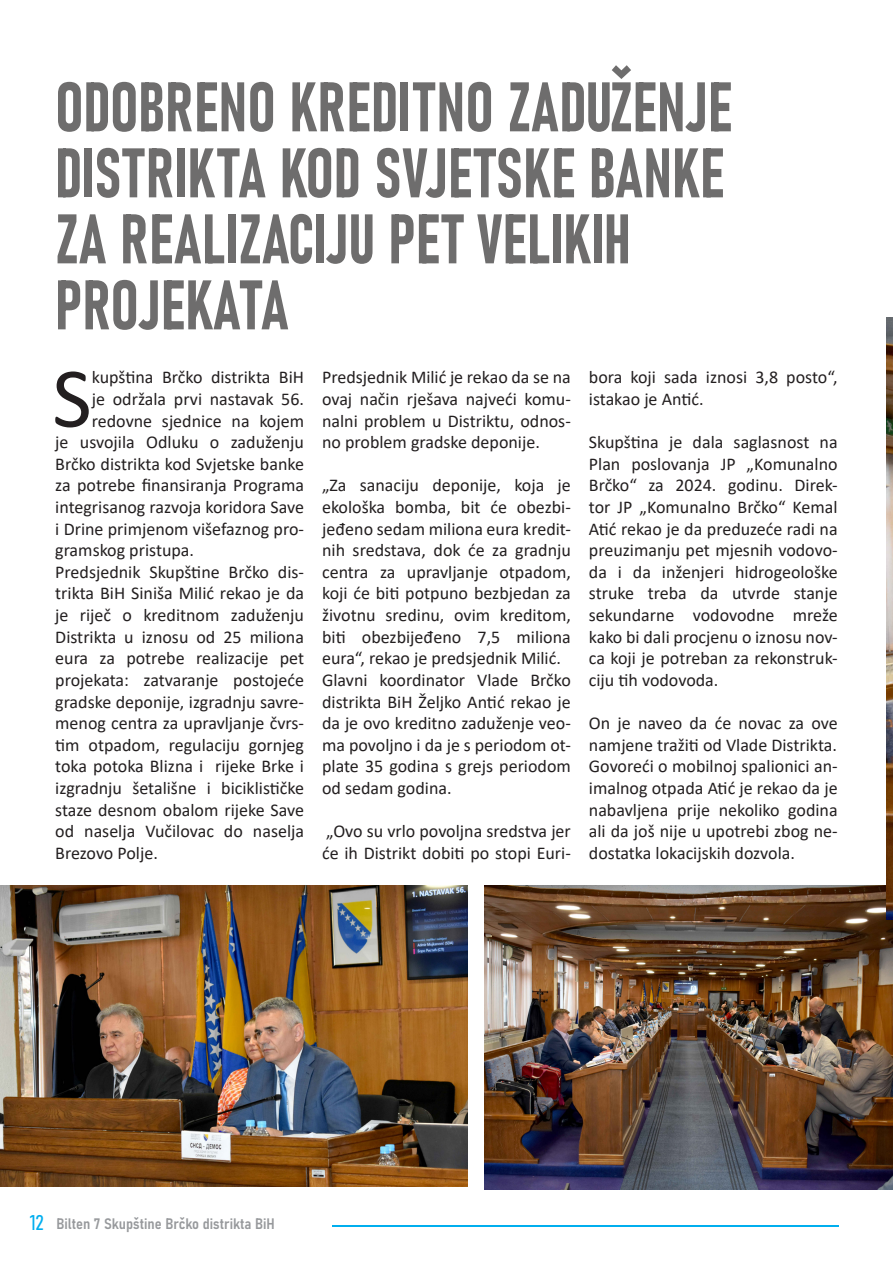
<style>
.page{position:relative;width:893px;height:1263px;background:#fff}
.page>*{position:absolute;margin:0;border:0;box-sizing:border-box;transform-origin:0 0}
.t1{font:86.1px "Calibri";color:#231f20}
.t2{font:69px "Bahnschrift";letter-spacing:.01em;color:#6e6d6d;scale:.91 1}
.t3{font:18px/21.6px "Calibri";color:#231f20;text-align:justify}
.t4{font:15px "Bahnschrift";color:#97999c}
.s1{font-size:21px;color:#00aeef}
</style>
<div class="page">
<hr style="left:333px;top:1225px;width:506px;height:2px;background:#00aeee">
<img style="left:0;top:885px;width:468px;height:301px">
<img style="left:485px;top:885px;width:408px;height:305px">
<img style="left:887px;top:318px;width:6px;height:601px">
<p class="t2" style="left:55px;top:55px;width:745px">ODOBRENO KREDITNO ZADUŽENJE</p>
<p class="t2" style="left:55px;top:121px;width:736px">DISTRIKTA KOD SVJETSKE BANKE</p>
<p class="t2" style="left:55px;top:187px;width:634px">ZA REALIZACIJU PET VELIKIH</p>
<p class="t2" style="left:55px;top:253px;width:258px">PROJEKATA</p>
<p class="t1" style="left:52px;top:338px;width:41px">S</p>
<p class="t3" style="left:92px;top:366px;width:214px">kupština Brčko distrikta BiH</p>
<p class="t3" style="left:92px;top:388px;width:214px">je održala prvi nastavak 56.</p>
<p class="t3" style="left:92px;top:409px;width:214px">redovne sjednice na kojem</p>
<p class="t3" style="left:55px;top:431px;width:250px">je usvojila Odluku o zaduženju</p>
<p class="t3" style="left:55px;top:453px;width:250px">Brčko distrikta kod Svjetske banke</p>
<p class="t3" style="left:55px;top:474px;width:250px">za potrebe finansiranja Programa</p>
<p class="t3" style="left:55px;top:496px;width:250px">integrisanog razvoja koridora Save</p>
<p class="t3" style="left:55px;top:517px;width:250px">i Drine primjenom višefaznog pro-</p>
<p class="t3" style="left:55px;top:539px;width:140px">gramskog pristupa.</p>
<p class="t3" style="left:55px;top:561px;width:250px">Predsjednik Skupštine Brčko dis&shy;trikta BiH Siniša Milić rekao je da je riječ o kreditnom zaduženju Distrikta u iznosu od 25 miliona eura za potrebe realizacije pet projekata: zatvaranje postojeće gradske deponije, izgradnju savre&shy;menog centra za upravljanje čvrs&shy;tim otpadom, regulaciju gornjeg toka potoka Blizna i rijeke Brke i izgradnju šetališne i biciklističke staze desnom obalom rijeke Save od naselja Vučilovac do naselja Brezovo Polje.</p>
<p class="t3" style="left:322px;top:366px;width:250px">Predsjednik Milić je rekao da se na ovaj način rješava najveći komu&shy;nalni problem u Distriktu, odnos&shy;no problem gradske deponije.</p>
<p class="t3" style="left:322px;top:474px;width:250px">„Za sanaciju deponije, koja je ekološka bomba, bit će obezbi&shy;jeđeno sedam miliona eura kredit&shy;nih sredstava, dok će za gradnju centra za upravljanje otpadom, koji će biti potpuno bezbjedan za životnu sredinu, ovim kreditom, biti obezbijeđeno 7,5 miliona eura“, rekao je predsjednik Milić.</p>
<p class="t3" style="left:322px;top:669px;width:250px">Glavni koordinator Vlade Brčko distrikta BiH Željko Antić rekao je da je ovo kreditno zaduženje veo&shy;ma povoljno i da je s periodom ot&shy;plate 35 godina s grejs periodom od sedam godina.</p>
<p class="t3" style="left:322px;top:820px;width:250px">„Ovo su vrlo povoljna sredstva jer će ih Distrikt dobiti po stopi Euri-</p>
<p class="t3" style="left:589px;top:366px;width:250px">bora koji sada iznosi 3,8 posto“, istakao je Antić.</p>
<p class="t3" style="left:589px;top:431px;width:250px">Skupština je dala saglasnost na Plan poslovanja JP „Komunalno Brčko“ za 2024. godinu. Direk&shy;tor JP „Komunalno Brčko“ Kemal Atić rekao je da preduzeće radi na preuzimanju pet mjesnih vodovo&shy;da i da inženjeri hidrogeološke struke treba da utvrde stanje sekundarne vodovodne mreže kako bi dali procjenu o iznosu nov&shy;ca koji je potreban za rekonstruk&shy;ciju tih vodovoda.</p>
<p class="t3" style="left:589px;top:712px;width:250px">On je naveo da će novac za ove namjene tražiti od Vlade Distrikta.</p>
<p class="t3" style="left:589px;top:755px;width:250px">Govoreći o mobilnoj spalionici an&shy;imalnog otpada Atić je rekao da je nabavljena prije nekoliko godina ali da još nije u upotrebi zbog ne&shy;dostatka lokacijskih dozvola.</p>
<p class="t4" style="left:30px;top:1212px;width:246px"><span class="s1">12</span> Bilten 7 Skupštine Brčko distrikta BiH</p>
</div>
